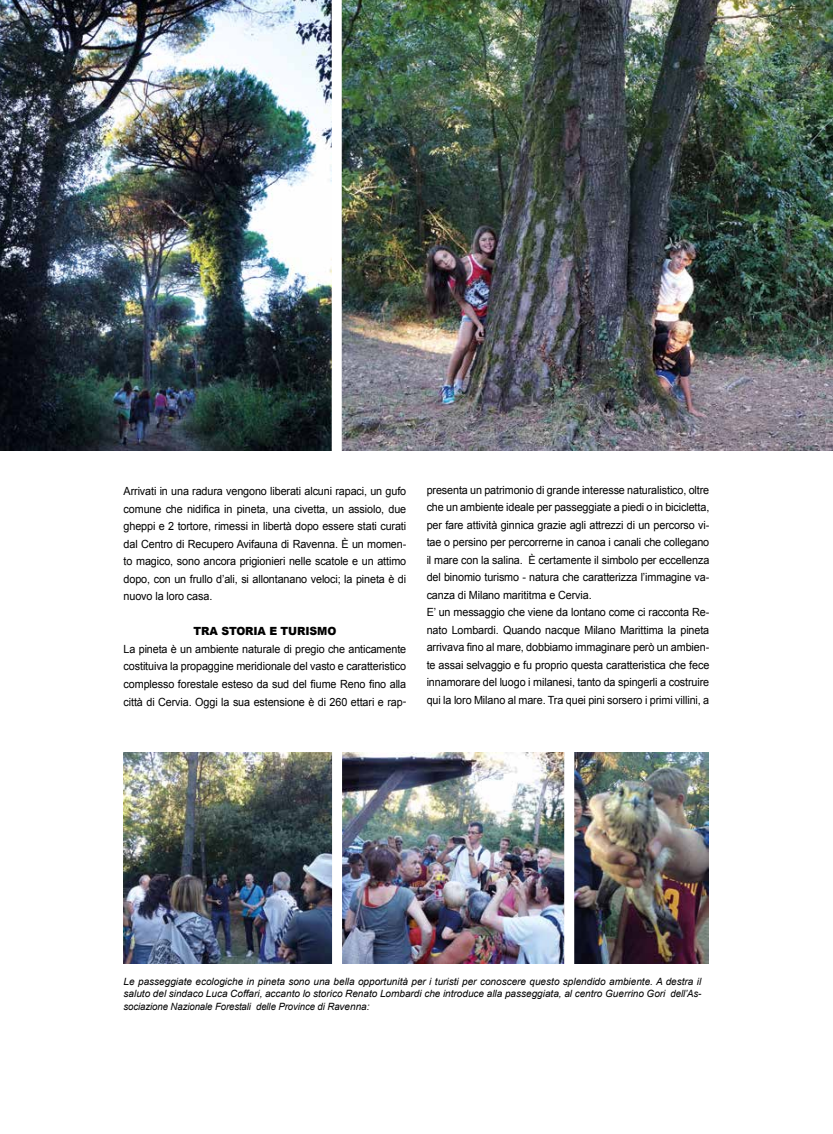
<style>
.page{position:relative;width:833px;height:1134px;background:#fff}
.page>*{position:absolute;margin:0;border:0;box-sizing:border-box;transform-origin:0 0}
.t1{font:11.25px/17.5px "Arial";letter-spacing:-.01em;color:#000;text-align:justify;scale:.96 1}
.t2{font:900 11.25px "Arial";letter-spacing:-.01em;color:#000;scale:.96 1}
.t3{font:italic 10px/12.5px "Arial";letter-spacing:-.01em;color:#000;text-align:justify}
</style>
<div class="page">
<img style="left:342px;top:0;width:491px;height:450px">
<img style="left:342px;top:753px;width:222px;height:210px">
<img style="left:574px;top:753px;width:135px;height:210px">
<img style="left:124px;top:753px;width:208px;height:210px">
<img style="left:0;top:0;width:332px;height:450px">
<p class="t1" style="left:124px;top:483px;width:296px">Arrivati in una radura vengono liberati alcuni rapaci, un gufo comune che nidifica in pineta, una civetta, un assiolo, due gheppi e 2 tortore, rimessi in libertà dopo essere stati curati dal Centro di Recupero Avifauna di Ravenna. È un momen&shy;to magico, sono ancora prigionieri nelle scatole e un attimo dopo, con un frullo d’ali, si allontanano veloci; la pineta è di nuovo la loro casa.</p>
<p class="t2" style="left:193px;top:623px;width:150px">TRA STORIA E TURISMO</p>
<p class="t1" style="left:124px;top:640px;width:296px">La pineta è un ambiente naturale di pregio che anticamente costituiva la propaggine meridionale del vasto e caratteristico complesso forestale esteso da sud del fiume Reno fino alla città di Cervia. Oggi la sua estensione è di 260 ettari e rap-</p>
<p class="t1" style="left:427px;top:481px;width:296px;text-align:left">presenta un patrimonio di grande interesse naturalistico, oltre che un ambiente ideale per passeggiate a piedi o in bicicletta, per fare attività ginnica grazie agli attrezzi di un percorso vi&shy;tae o persino per percorrerne in canoa i canali che collegano il mare con la salina. È certamente il simbolo per eccellenza del binomio turismo - natura che caratterizza l’immagine va&shy;canza di Milano marititma e Cervia.<br>E’ un messaggio che viene da lontano come ci racconta Re&shy;nato Lombardi. Quando nacque Milano Marittima la pineta arrivava fino al mare, dobbiamo immaginare però un ambien&shy;te assai selvaggio e fu proprio questa caratteristica che fece innamorare del luogo i milanesi, tanto da spingerli a costruire qui la loro Milano al mare. Tra quei pini sorsero i primi villini, a</p>
<p class="t3" style="left:124px;top:975px;width:579px">Le passeggiate ecologiche in pineta sono una bella opportunità per i turisti per conoscere questo splendido ambiente. A destra il saluto del sindaco Luca Coffari, accanto lo storico Renato Lombardi che introduce alla passeggiata, al centro Guerrino Gori dell’As&shy;sociazione Nazionale Forestali delle Province di Ravenna:</p>
</div>
